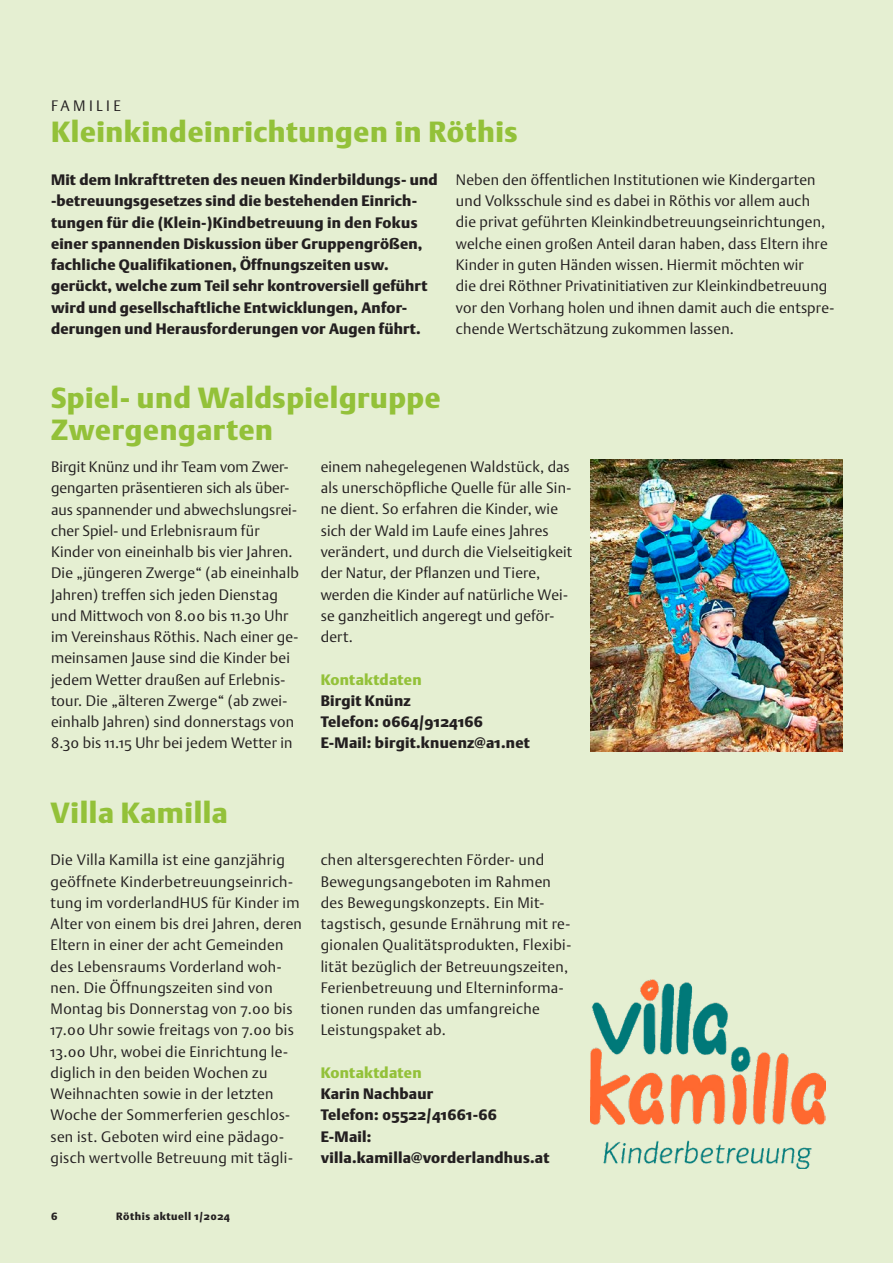
<style>
.page{position:relative;width:893px;height:1263px;background:#e5efd2}
.page>*{position:absolute;margin:0;border:0;box-sizing:border-box;transform-origin:0 0}
.t1{font:900 28.8px/32px "DTL Argo ST";letter-spacing:.02em;color:#93c139}
.t2{font:300 15px/21.3px "DTL Argo ST";letter-spacing:.015em;color:#231f20}
.t3{font:900 15px/21.3px "DTL Argo ST";letter-spacing:.015em;color:#231f20}
.t4{font:900 15px "DTL Argo ST";letter-spacing:.015em;color:#93c139}
.t5{font:300 15px "DTL Argo ST";letter-spacing:.225em;color:#231f20}
.t6{font:900 10.5px "DTL Argo ST";letter-spacing:.05em;color:#231f20}
</style>
<div class="page">
<img style="left:590px;top:459px;width:253px;height:292px">
<img style="left:590px;top:979px;width:236px;height:189px">
<p class="t5" style="left:51px;top:96px;width:71px">FAMILIE</p>
<h1 class="t1" style="left:51px;top:116px;width:468px">Kleinkindeinrichtungen in Röthis</h1>
<p class="t3" style="left:51px;top:169px;width:388px">Mit dem Inkrafttreten des neuen Kinderbildungs- und -betreuungsgesetzes sind die bestehenden Einrich&shy;tungen für die (Klein-)Kindbetreuung in den Fokus einer spannenden Diskussion über Gruppengrößen, fachliche Qualifikationen, Öffnungszeiten usw. gerückt, welche zum Teil sehr kontroversiell geführt wird und gesellschaftliche Entwicklungen, Anfor&shy;derungen und Herausforderungen vor Augen führt.</p>
<p class="t2" style="left:456px;top:169px;width:380px">Neben den öffentlichen Institutionen wie Kindergarten und Volksschule sind es dabei in Röthis vor allem auch<br>die privat geführten Kleinkindbetreuungseinrichtungen, welche einen großen Anteil daran haben, dass Eltern ihre Kinder in guten Händen wissen. Hiermit möchten wir<br>die drei Röthner Privatinitiativen zur Kleinkindbetreuung vor den Vorhang holen und ihnen damit auch die entspre&shy;chende Wertschätzung zukommen lassen.</p>
<h1 class="t1" style="left:51px;top:382px;width:391px">Spiel- und Waldspielgruppe<br>Zwergengarten</h1>
<p class="t2" style="left:51px;top:456px;width:249px">Birgit Knünz und ihr Team vom Zwer&shy;gengarten präsentieren sich als über&shy;aus spannender und abwechslungsrei&shy;cher Spiel- und Erlebnisraum für Kinder von eineinhalb bis vier Jahren.<br>Die „jüngeren Zwerge“ (ab eineinhalb Jahren) treffen sich jeden Dienstag und Mittwoch von 8.00 bis 11.30 Uhr im Vereinshaus Röthis. Nach einer ge&shy;meinsamen Jause sind die Kinder bei jedem Wetter draußen auf Erlebnis&shy;tour. Die „älteren Zwerge“ (ab zwei&shy;einhalb Jahren) sind donnerstags von 8.30 bis 11.15 Uhr bei jedem Wetter in</p>
<p class="t2" style="left:321px;top:456px;width:253px">einem nahegelegenen Waldstück, das als unerschöpfliche Quelle für alle Sin&shy;ne dient. So erfahren die Kinder, wie sich der Wald im Laufe eines Jahres verändert, und durch die Vielseitigkeit der Natur, der Pflanzen und Tiere, werden die Kinder auf natürliche Wei&shy;se ganzheitlich angeregt und geför&shy;dert.</p>
<p class="t4" style="left:321px;top:670px;width:102px">Kontaktdaten</p>
<p class="t3" style="left:321px;top:690px;width:211px">Birgit Knünz<br>Telefon: 0664/9124166<br>E-Mail: birgit.knuenz@a1.net</p>
<h1 class="t1" style="left:51px;top:796px;width:179px">Villa Kamilla</h1>
<p class="t2" style="left:51px;top:849px;width:253px">Die Villa Kamilla ist eine ganzjährig geöffnete Kinderbetreuungseinrich&shy;tung im vorderlandHUS für Kinder im Alter von einem bis drei Jahren, deren Eltern in einer der acht Gemeinden des Lebensraums Vorderland woh&shy;nen. Die Öffnungszeiten sind von Montag bis Donnerstag von 7.00 bis 17.00 Uhr sowie freitags von 7.00 bis 13.00 Uhr, wobei die Einrichtung le&shy;diglich in den beiden Wochen zu Weihnachten sowie in der letzten Woche der Sommerferien geschlos&shy;sen ist. Geboten wird eine pädago&shy;gisch wertvolle Betreuung mit tägli-</p>
<p class="t6" style="left:51px;top:1210px;width:8px">6</p>
<p class="t6" style="left:116px;top:1210px;width:115px">Röthis aktuell 1/2024</p>
<p class="t2" style="left:321px;top:849px;width:252px">chen altersgerechten Förder- und Bewegungsangeboten im Rahmen des Bewegungskonzepts. Ein Mit&shy;tagstisch, gesunde Ernährung mit re&shy;gionalen Qualitätsprodukten, Flexibi&shy;lität bezüglich der Betreuungszeiten, Ferienbetreuung und Elterninforma&shy;tionen runden das umfangreiche Leistungspaket ab.</p>
<p class="t4" style="left:321px;top:1064px;width:102px">Kontaktdaten</p>
<p class="t3" style="left:321px;top:1083px;width:230px">Karin Nachbaur<br>Telefon: 05522/41661-66<br>E-Mail: villa.kamilla@vorderlandhus.at</p>
</div>
